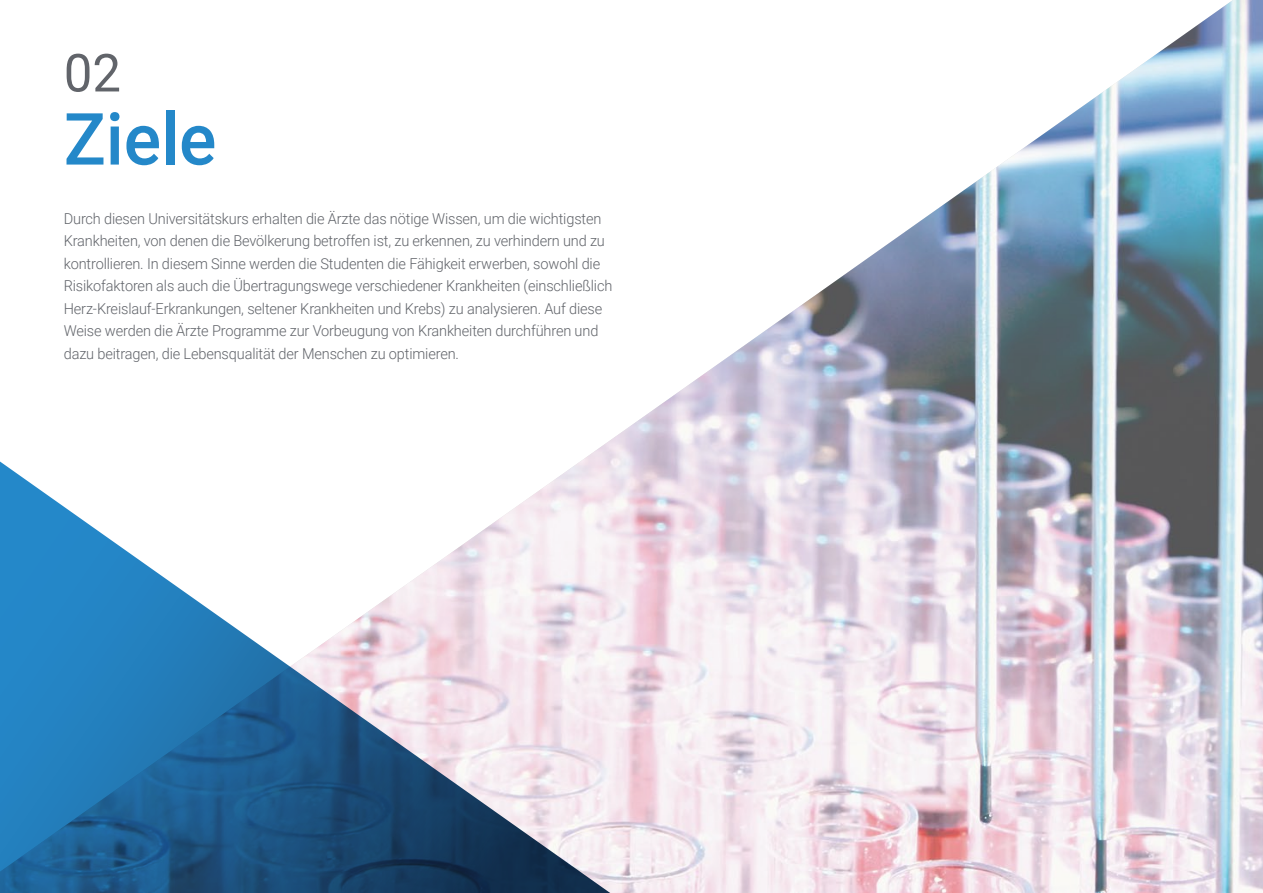
<style>
.page{position:relative;width:1263px;height:893px;background:#fff}
.page>*{position:absolute;margin:0;border:0;box-sizing:border-box;transform-origin:0 0}
.t1{font:500 72px "Roboto";color:#2488c9}
.t2{font:52.5px "Roboto";color:#61646a}
.t3{font:300 15px/22.5px "Roboto";letter-spacing:-.01em;color:#61646a}
</style>
<div class="page">
<img style="left:602px;top:0;width:661px;height:893px">
<svg style="left:0;top:446px;width:640px;height:447px"></svg>
<h2 class="t2" style="left:64px;top:36px;width:59px">02</h2>
<h1 class="t1" style="left:64px;top:89px;width:154px">Ziele</h1>
<p class="t3" style="left:64px;top:207px;width:550px">Durch diesen Universitätskurs erhalten die Ärzte das nötige Wissen, um die wichtigsten Krankheiten, von denen die Bevölkerung betroffen ist, zu erkennen, zu verhindern und zu kontrollieren. In diesem Sinne werden die Studenten die Fähigkeit erwerben, sowohl die Risikofaktoren als auch die Übertragungswege verschiedener Krankheiten (einschließlich Herz-Kreislauf-Erkrankungen, seltener Krankheiten und Krebs) zu analysieren. Auf diese Weise werden die Ärzte Programme zur Vorbeugung von Krankheiten durchführen und dazu beitragen, die Lebensqualität der Menschen zu optimieren.</p>
</div>
